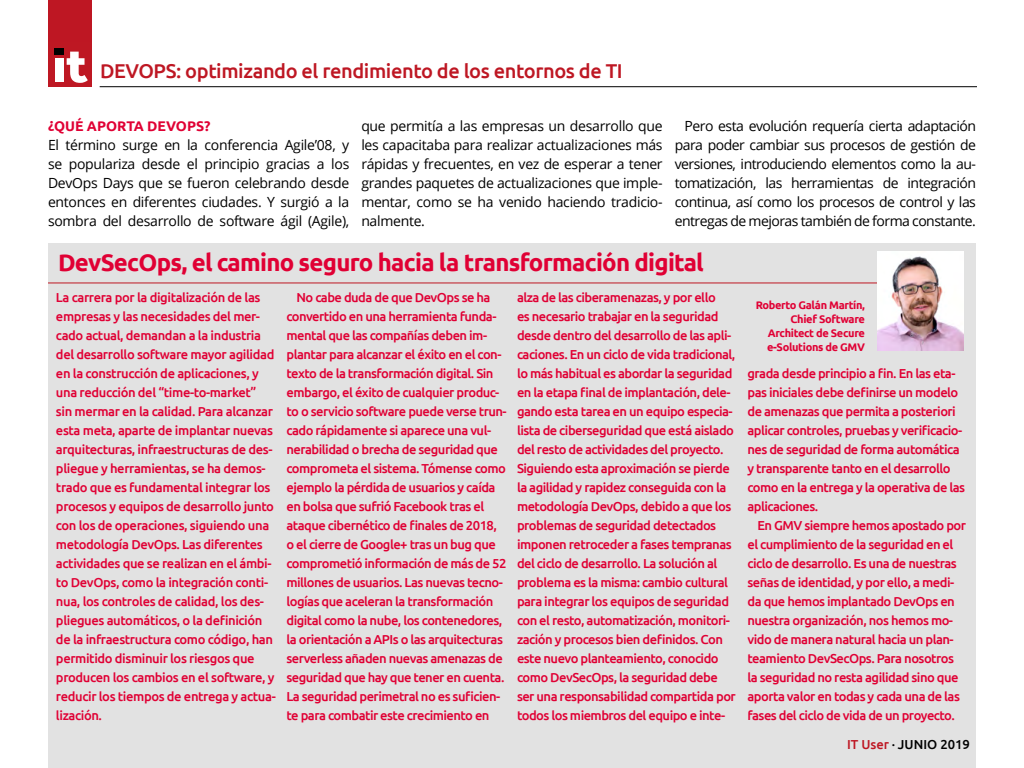
<style>
.page{position:relative;width:1024px;height:768px;background:#fff}
.page>*{position:absolute;margin:0;border:0;box-sizing:border-box;transform-origin:0 0}
.t1{font:700 24px "Ubuntu";letter-spacing:-.03em;color:#e00034}
.t2{font:500 20px "Ubuntu";letter-spacing:-.02em;color:#be1723}
.t3{font:14px/19px "Open Sans";letter-spacing:-.02em;color:#000;text-align:justify}
.t4{font:700 14px "Ubuntu";color:#e00034}
.t5{font:500 13px/19px "Ubuntu";letter-spacing:-.04em;color:#e00034}
.t6{font:500 13px "Ubuntu";color:#000}
.t7{font:700 11px/14px "Ubuntu";letter-spacing:-.03em;color:#e00034;text-align:right}
.s1{color:#be1723}
</style>
<div class="page">
<hr style="left:100px;top:86px;width:877px;height:1px;background:#000">
<div style="left:48px;top:0;width:44px;height:87px;background:#be1723"></div>
<div style="left:55px;top:48px;width:9px;height:7px;background:#000"></div>
<div style="left:55px;top:58px;width:9px;height:24px;background:#fff"></div>
<svg style="left:67px;top:52px;width:21px;height:31px"></svg>
<div style="left:48px;top:243px;width:928px;height:525px;background:#e2e2e2"></div>
<hr style="left:48px;top:282px;width:911px;height:1px;background:#be1723">
<img style="left:877px;top:252px;width:87px;height:99px">
<h2 class="t2" style="left:100px;top:58px;width:524px">DEVOPS: optimizando el rendimiento de los entornos de TI</h2>
<p class="t4" style="left:48px;top:118px;width:164px">¿QUÉ APORTA DEVOPS?</p>
<p class="t3" style="left:48px;top:135px;width:303px">El término surge en la conferencia Agile’08, y se populariza desde el principio gracias a los DevOps Days que se fueron celebrando desde entonces en diferentes ciudades. Y surgió a la sombra del desarrollo de software ágil (Agile),</p>
<p class="t3" style="left:361px;top:116px;width:303px">que permitía a las empresas un desarrollo que les capacitaba para realizar actualizaciones más rápidas y frecuentes, en vez de esperar a tener grandes paquetes de actualizaciones que imple&shy;mentar, como se ha venido haciendo tradicio&shy;nalmente.</p>
<p class="t3" style="left:675px;top:116px;width:303px;text-indent:10px">Pero esta evolución requería cierta adaptación para poder cambiar sus procesos de gestión de versiones, introduciendo elementos como la au&shy;tomatización, las herramientas de integración continua, así como los procesos de control y las entregas de mejoras también de forma constante.</p>
<h1 class="t1" style="left:58px;top:247px;width:647px">DevSecOps, el camino seguro hacia la transformación digital</h1>
<p class="t5" style="left:56px;top:287px;width:221px">La carrera por la digitalización de las empresas y las necesidades del mer&shy;cado actual, demandan a la industria del desarrollo software mayor agilidad en la construcción de aplicaciones, y una reducción del “time-to-market” sin mermar en la calidad. Para alcanzar esta meta, aparte de implantar nuevas arquitecturas, infraestructuras de des&shy;pliegue y herramientas, se ha demos&shy;trado que es fundamental integrar los procesos y equipos de desarrollo junto con los de operaciones, siguiendo una metodología DevOps. Las diferentes actividades que se realizan en el ámbi&shy;to DevOps, como la integración conti&shy;nua, los controles de calidad, los des&shy;pliegues automáticos, o la definición de la infraestructura como código, han permitido disminuir los riesgos que producen los cambios en el software, y reducir los tiempos de entrega y actua&shy;lización.</p>
<p class="t5" style="left:287px;top:288px;width:222px;text-indent:10px">No cabe duda de que DevOps se ha convertido en una herramienta funda&shy;mental que las compañías deben im&shy;plantar para alcanzar el éxito en el con&shy;texto de la transformación digital. Sin embargo, el éxito de cualquier produc&shy;to o servicio software puede verse trun&shy;cado rápidamente si aparece una vul&shy;nerabilidad o brecha de seguridad que comprometa el sistema. Tómense como ejemplo la pérdida de usuarios y caída en bolsa que sufrió Facebook tras el ataque cibernético de finales de 2018, o el cierre de Google+ tras un bug que comprometió información de más de 52 millones de usuarios. Las nuevas tecno&shy;logías que aceleran la transformación digital como la nube, los contenedores, la orientación a APIs o las arquitecturas serverless añaden nuevas amenazas de seguridad que hay que tener en cuenta.<br>La seguridad perimetral no es suficien&shy;te para combatir este crecimiento en</p>
<p class="t5" style="left:517px;top:288px;width:220px">alza de las ciberamenazas, y por ello<br>es necesario trabajar en la seguridad desde dentro del desarrollo de las apli&shy;caciones. En un ciclo de vida tradicional, lo más habitual es abordar la seguridad en la etapa final de implantación, dele&shy;gando esta tarea en un equipo especia&shy;lista de ciberseguridad que está aislado del resto de actividades del proyecto.<br>Siguiendo esta aproximación se pierde la agilidad y rapidez conseguida con la metodología DevOps, debido a que los problemas de seguridad detectados imponen retroceder a fases tempranas del ciclo de desarrollo. La solución al problema es la misma: cambio cultural para integrar los equipos de seguridad con el resto, automatización, monitori&shy;zación y procesos bien definidos. Con este nuevo planteamiento, conocido como DevSecOps, la seguridad debe ser una responsabilidad compartida por todos los miembros del equipo e inte-</p>
<p class="t7" style="left:756px;top:298px;width:111px">Roberto Galán Martín,<br>Chief Software<br>Architect de Secure e-Solutions de GMV</p>
<p class="t5" style="left:748px;top:364px;width:219px">grada desde principio a fin. En las eta&shy;pas iniciales debe definirse un modelo de amenazas que permita a posteriori aplicar controles, pruebas y verificacio&shy;nes de seguridad de forma automática y transparente tanto en el desarrollo como en la entrega y la operativa de las aplicaciones.</p>
<p class="t5" style="left:748px;top:516px;width:220px;text-indent:10px">En GMV siempre hemos apostado por el cumplimiento de la seguridad en el ciclo de desarrollo. Es una de nuestras señas de identidad, y por ello, a medi&shy;da que hemos implantado DevOps en nuestra organización, nos hemos mo&shy;vido de manera natural hacia un plan&shy;teamiento DevSecOps. Para nosotros la seguridad no resta agilidad sino que aporta valor en todas y cada una de las fases del ciclo de vida de un proyecto.</p>
<p class="t6" style="left:847px;top:736px;width:124px"><span class="s1">IT User</span> · JUNIO 2019</p>
</div>
